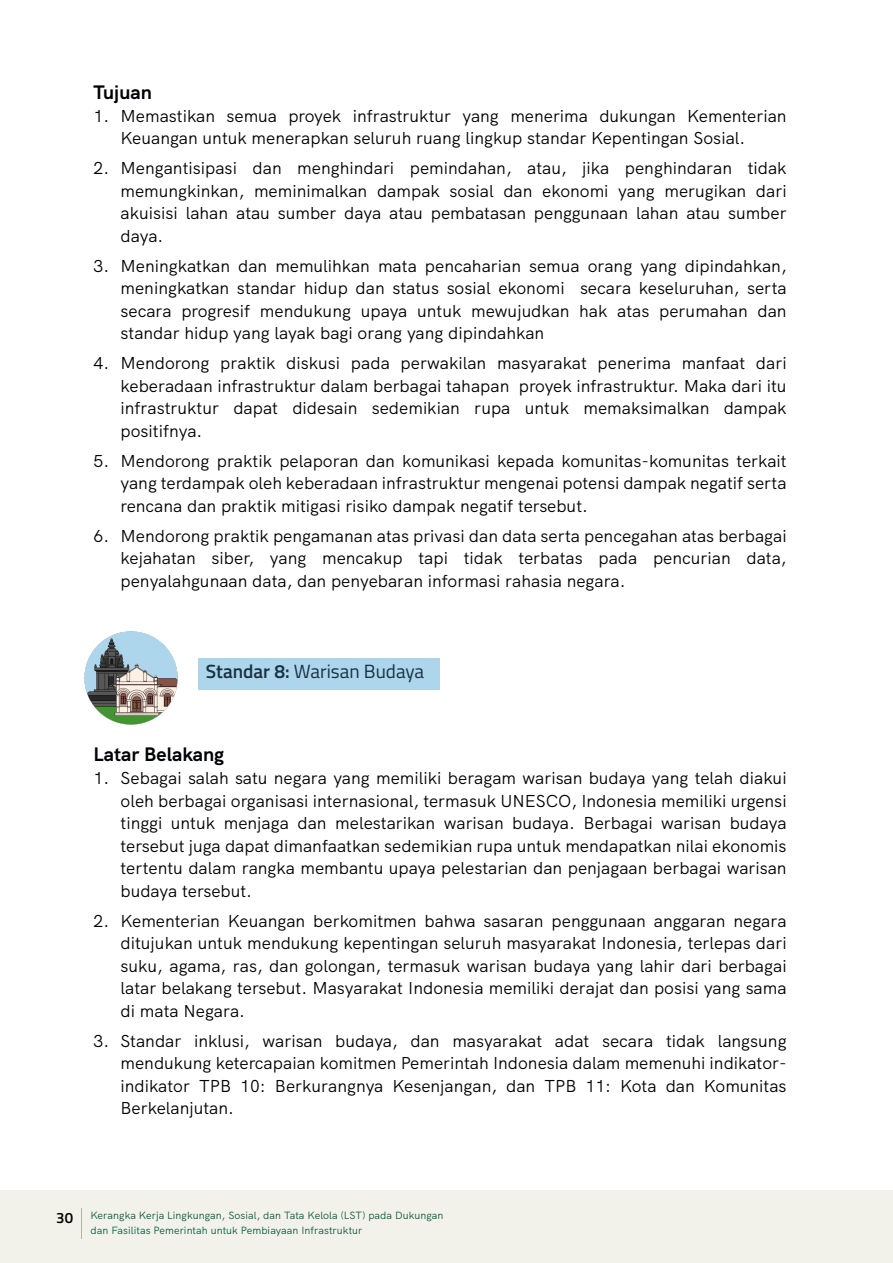
<style>
.page{position:relative;width:893px;height:1263px;background:#fff}
.page>*{position:absolute;margin:0;border:0;box-sizing:border-box;transform-origin:0 0}
.t1{font:700 19.5px "HK Grotesk";color:#000206}
.t2{font:19.2px "Titillium Web";color:#183244}
.t3{font:17.25px/22.5px "HK Grotesk";color:#000;text-align:justify}
.t4{font:10.5px/14.4px "HK Grotesk";letter-spacing:.005em;color:#08583b}
.s1{font-weight:600}
.s2{font-family:"Titillium Web";font-weight:600;font-size:15px;color:#000}
</style>
<div class="page">
<div style="left:0;top:1190px;width:893px;height:73px;background:#f3f2ea"></div>
<hr style="left:81px;top:1208px;width:1px;height:30px;background:#b0cc3a">
<img style="left:85px;top:631px;width:93px;height:93px">
<div style="left:199px;top:658px;width:241px;height:31px;background:#add5eb"></div>
<p class="t1" style="left:94px;top:79px;width:60px">Tujuan</p>
<p class="t3" style="left:121px;top:104px;width:668px;text-indent:-27px">1. Memastikan semua proyek infrastruktur yang menerima dukungan Kementerian<br>Keuangan untuk menerapkan seluruh ruang lingkup standar Kepentingan Sosial.</p>
<p class="t3" style="left:121px;top:157px;width:668px;text-indent:-27px">2. Mengantisipasi dan menghindari pemindahan, atau, jika penghindaran tidak memungkinkan, meminimalkan dampak sosial dan ekonomi yang merugikan dari akuisisi lahan atau sumber daya atau pembatasan penggunaan lahan atau sumber daya.</p>
<p class="t3" style="left:121px;top:254px;width:668px;text-indent:-27px">3. Meningkatkan dan memulihkan mata pencaharian semua orang yang dipindahkan, meningkatkan standar hidup dan status sosial ekonomi secara keseluruhan, serta secara progresif mendukung upaya untuk mewujudkan hak atas perumahan dan standar hidup yang layak bagi orang yang dipindahkan</p>
<p class="t3" style="left:121px;top:352px;width:668px;text-indent:-27px">4. Mendorong praktik diskusi pada perwakilan masyarakat penerima manfaat dari keberadaan infrastruktur dalam berbagai tahapan proyek infrastruktur. Maka dari itu infrastruktur dapat didesain sedemikian rupa untuk memaksimalkan dampak positifnya.</p>
<p class="t3" style="left:121px;top:449px;width:668px;text-indent:-27px">5. Mendorong praktik pelaporan dan komunikasi kepada komunitas-komunitas terkait yang terdampak oleh keberadaan infrastruktur mengenai potensi dampak negatif serta rencana dan praktik mitigasi risiko dampak negatif tersebut.</p>
<p class="t3" style="left:121px;top:524px;width:668px;text-indent:-27px">6. Mendorong praktik pengamanan atas privasi dan data serta pencegahan atas berbagai kejahatan siber, yang mencakup tapi tidak terbatas pada pencurian data, penyalahgunaan data, dan penyebaran informasi rahasia negara.</p>
<p class="t2" style="left:206px;top:656px;width:220px"><span class="s1">Standar 8:</span> Warisan Budaya</p>
<p class="t1" style="left:94px;top:741px;width:132px">Latar Belakang</p>
<p class="t3" style="left:121px;top:767px;width:668px;text-indent:-27px">1. Sebagai salah satu negara yang memiliki beragam warisan budaya yang telah diakui oleh berbagai organisasi internasional, termasuk UNESCO, Indonesia memiliki urgensi tinggi untuk menjaga dan melestarikan warisan budaya. Berbagai warisan budaya tersebut juga dapat dimanfaatkan sedemikian rupa untuk mendapatkan nilai ekonomis tertentu dalam rangka membantu upaya pelestarian dan penjagaan berbagai warisan budaya tersebut.</p>
<p class="t3" style="left:121px;top:909px;width:668px;text-indent:-27px">2. Kementerian Keuangan berkomitmen bahwa sasaran penggunaan anggaran negara ditujukan untuk mendukung kepentingan seluruh masyarakat Indonesia, terlepas dari suku, agama, ras, dan golongan, termasuk warisan budaya yang lahir dari berbagai latar belakang tersebut. Masyarakat Indonesia memiliki derajat dan posisi yang sama di mata Negara.</p>
<p class="t3" style="left:121px;top:1029px;width:668px;text-indent:-27px">3. Standar inklusi, warisan budaya, dan masyarakat adat secara tidak langsung mendukung ketercapaian komitmen Pemerintah Indonesia dalam memenuhi indikator&shy;indikator TPB 10: Berkurangnya Kesenjangan, dan TPB 11: Kota dan Komunitas Berkelanjutan.</p>
<p class="t4" style="left:91px;top:1208px;width:354px;text-indent:-34px"><span class="s2">30</span> Kerangka Kerja Lingkungan, Sosial, dan Tata Kelola (LST) pada Dukungan dan Fasilitas Pemerintah untuk Pembiayaan Infrastruktur</p>
</div>
